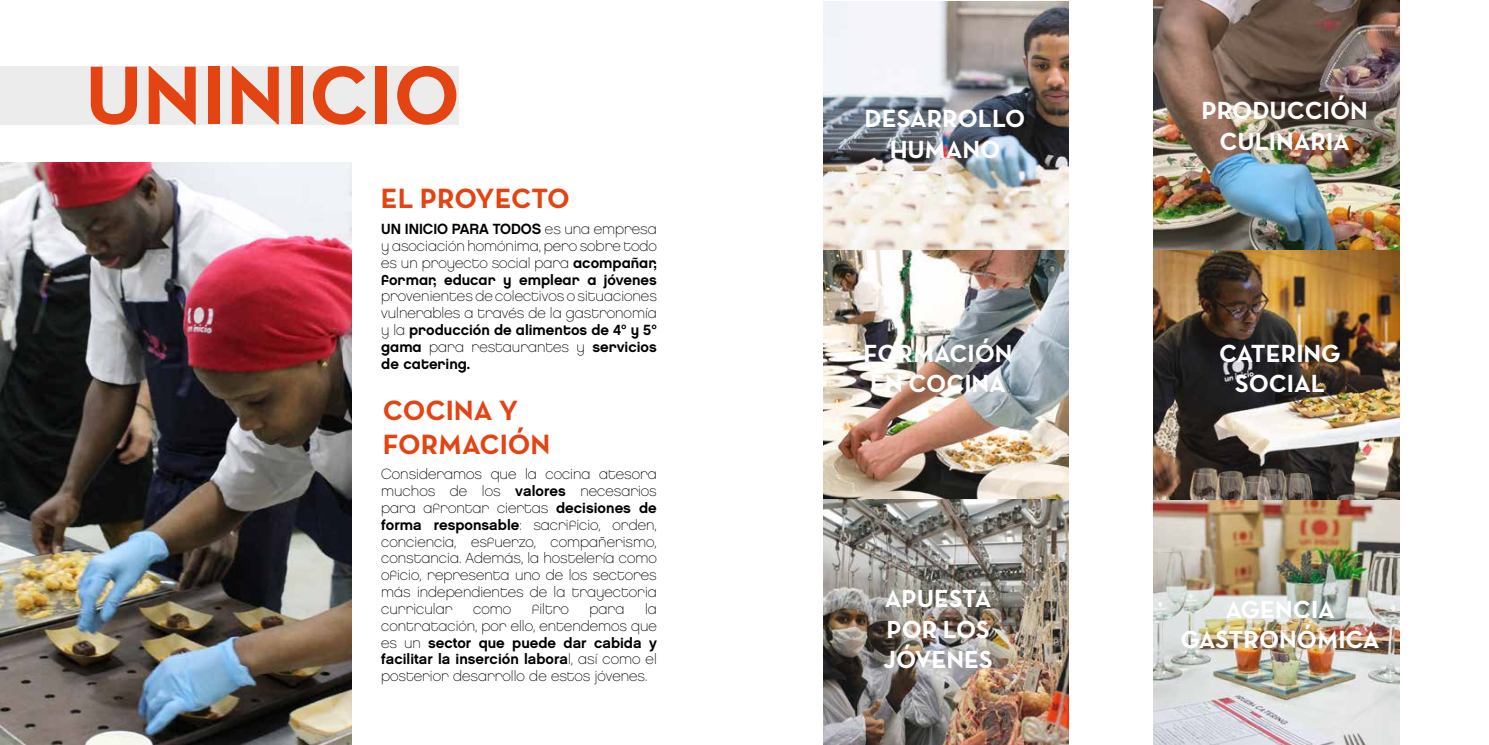
<style>
.page{position:relative;width:1489px;height:745px;background:#fff}
.page>*{position:absolute;margin:0;border:0;box-sizing:border-box;transform-origin:0 0}
.t1{font:84px "Neutra Text Bold Alt";color:#e44312}
.t2{font:28.38px/34px "Neutra Text Bold Alt";color:#e44312}
.t3{font:25.25px/30.2px "Neutra Text Bold Alt";color:#fff;text-align:center}
.t4{font:14.75px/16.9px "Chalet Paris Nineteen Eighty";color:#000}
.t5{font:14.75px "Chalet New York Nineteen Eighty";color:#000}
.t6{font:14.75px/16.9px "Chalet New York Nineteen Sixty";color:#000}
.s1{font-family:"Chalet Paris Nineteen Eighty"}
.s2{font-family:"Chalet New York Nineteen Eighty"}
.s3{font-family:"Chalet New York Nineteen Sixty"}
</style>
<div class="page">
<div style="left:0;top:66px;width:459px;height:59px;background:#ebebeb"></div>
<img style="left:823px;top:249px;width:246px;height:250px">
<img style="left:823px;top:499px;width:246px;height:245px">
<img style="left:823px;top:2px;width:246px;height:247px">
<img style="left:1153px;top:499px;width:247px;height:245px">
<img style="left:1153px;top:0;width:247px;height:499px">
<img style="left:0;top:163px;width:351px;height:581px">
<h1 class="t1" style="left:85px;top:43px;width:377px">UNINICIO</h1>
<h2 class="t2" style="left:381px;top:180px;width:190px">EL PROYECTO</h2>
<p class="t5" style="left:381px;top:220px;width:277px">UN INICIO PARA TODOS <span class="s1">es una empresa</span></p>
<p class="t4" style="left:381px;top:237px;width:277px">y asociación homónima, pero sobre todo es un proyecto social para <span class="s2">acompañar,</span></p>
<p class="t5" style="left:381px;top:270px;width:277px">formar, educar y emplear a jóvenes</p>
<p class="t4" style="left:381px;top:288px;width:277px">provenientes de colectivos o situaciones vulnerables a través de la gastronomía</p>
<p class="t5" style="left:381px;top:321px;width:277px"><span class="s1">y la</span> producción de alimentos de 4º y 5º</p>
<p class="t4" style="left:381px;top:338px;width:277px"><span class="s2">gama</span> para restaurantes y <span class="s2">servicios</span></p>
<p class="t5" style="left:381px;top:354px;width:91px">de catering.</p>
<h2 class="t2" style="left:382px;top:393px;width:169px">COCINA Y<br>FORMACIÓN</h2>
<p class="t4" style="left:381px;top:465px;width:277px;text-align:justify">Consideramos que la cocina atesora muchos de los <span class="s3">valores</span> necesarios para afrontar ciertas <span class="s3">decisiones de forma responsable</span>: sacrificio, orden, conciencia, esfuerzo, compañerismo, constancia. Además, la hostelería como oficio, representa uno de los sectores más independientes de la trayectoria curricular</p>
<p class="t4" style="left:381px;top:600px;width:277px;text-align:right">la<br>contratación, por ello, entendemos que</p>
<p class="t6" style="left:381px;top:633px;width:277px"><span class="s1">es un</span> sector que puede dar cabida y facilitar la inserción labora<span class="s1">l, así como el</span></p>
<p class="t4" style="left:381px;top:667px;width:268px">posterior desarrollo de estos jóvenes.</p>
<p class="t4" style="left:473px;top:600px;width:40px">como</p>
<p class="t4" style="left:532px;top:600px;width:39px">filtro</p>
<p class="t4" style="left:589px;top:600px;width:36px">para</p>
<h3 class="t3" style="left:864px;top:103px;width:162px">DESARROLLO<br>HUMANO</h3>
<h3 class="t3" style="left:863px;top:337px;width:151px;text-align:left">FORMACIÓN<br>EN COCINA</h3>
<h3 class="t3" style="left:883px;top:582px;width:111px;text-align:left">APUESTA<br>POR LOS<br>JÓVENES</h3>
<h3 class="t3" style="left:1201px;top:95px;width:168px">PRODUCCIÓN<br>CULINARIA</h3>
<h3 class="t3" style="left:1219px;top:337px;width:123px">CATERING<br>SOCIAL</h3>
<h3 class="t3" style="left:1180px;top:593px;width:200px">AGENCIA<br>GASTRONÓMICA</h3>
</div>
